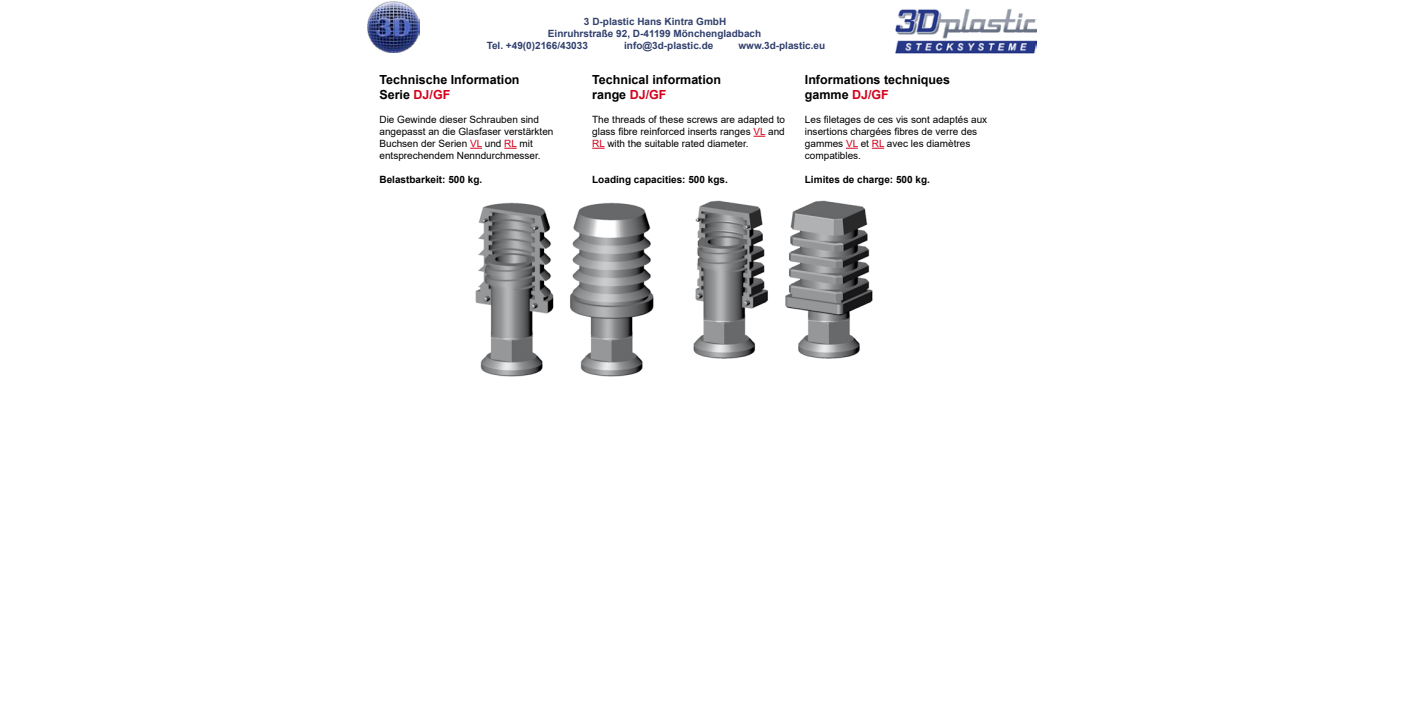
<style>
.page{position:relative;width:1418px;height:709px;background:#fff}
.page>*{position:absolute;margin:0;border:0;box-sizing:border-box;transform-origin:0 0}
.t1{font:700 12.5px/15px "Arial";color:#000}
.t2{font:10px/12px "Arial";color:#000}
.t3{font:700 10px "Arial";color:#31406d}
.t4{font:700 10px "Arial";color:#000}
.s1{color:#d4021d}
</style>
<div class="page">
<img style="left:368px;top:1px;width:51px;height:52px">
<img style="left:895px;top:9px;width:141px;height:45px">
<img style="left:475px;top:202px;width:179px;height:175px">
<img style="left:693px;top:200px;width:180px;height:159px">
<svg style="left:470px;top:148px;width:12px;height:1px"></svg>
<svg style="left:504px;top:148px;width:12px;height:1px"></svg>
<svg style="left:753px;top:136px;width:12px;height:1px"></svg>
<svg style="left:592px;top:148px;width:12px;height:1px"></svg>
<svg style="left:871px;top:148px;width:13px;height:1px"></svg>
<p class="t3" style="left:584px;top:15px;width:144px">3 D-plastic Hans Kintra GmbH</p>
<p class="t3" style="left:548px;top:27px;width:215px">Einruhrstraße 92, D-41199 Mönchengladbach</p>
<p class="t3" style="left:486px;top:39px;width:103px">Tel. +49(0)2166/43033</p>
<p class="t3" style="left:624px;top:39px;width:91px">info@3d-plastic.de</p>
<p class="t3" style="left:738px;top:39px;width:88px">www.3d-plastic.eu</p>
<p class="t1" style="left:379px;top:72px;width:142px">Technische Information<br>Serie <span class="s1">DJ/GF</span></p>
<p class="t2" style="left:379px;top:114px;width:175px">Die Gewinde dieser Schrauben sind angepasst an die Glasfaser verstärkten Buchsen der Serien <span class="s1">VL</span> und <span class="s1">RL</span> mit entsprechendem Nenndurchmesser.</p>
<p class="t4" style="left:379px;top:173px;width:104px">Belastbarkeit: 500 kg.</p>
<p class="t1" style="left:592px;top:72px;width:130px">Technical information range <span class="s1">DJ/GF</span></p>
<p class="t2" style="left:592px;top:114px;width:194px;text-align:justify">The threads of these screws are adapted to glass fibre reinforced inserts ranges <span class="s1">VL</span> and <span class="s1">RL</span> with the suitable rated diameter.</p>
<p class="t4" style="left:592px;top:173px;width:137px">Loading capacities: 500 kgs.</p>
<p class="t1" style="left:804px;top:72px;width:147px">Informations techniques gamme <span class="s1">DJ/GF</span></p>
<p class="t2" style="left:804px;top:114px;width:184px">Les filetages de ces vis sont adaptés aux insertions chargées fibres de verre des gammes <span class="s1">VL</span> et <span class="s1">RL</span> avec les diamètres compatibles.</p>
<p class="t4" style="left:804px;top:173px;width:127px">Limites de charge: 500 kg.</p>
</div>
